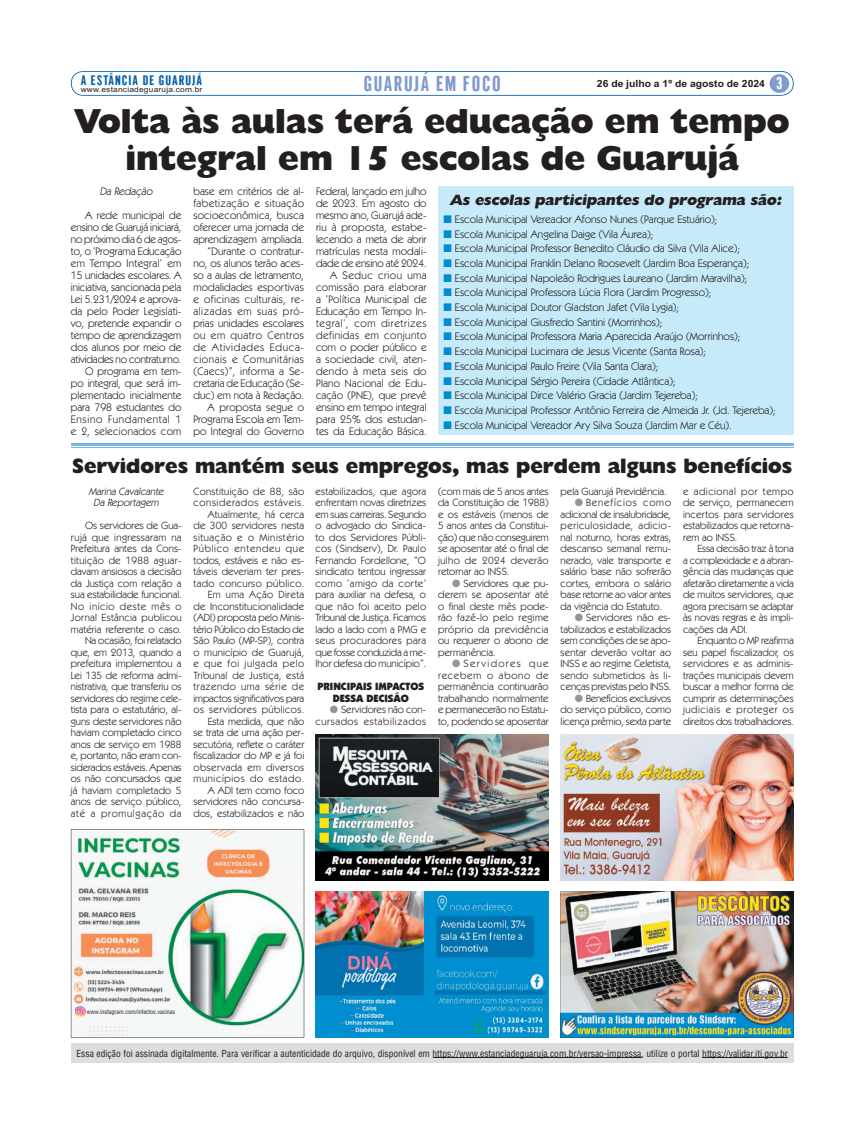
<style>
.page{position:relative;width:865px;height:1134px;background:#fff}
.page>*{position:absolute;margin:0;border:0;box-sizing:border-box;transform-origin:0 0}
.t1{font:800 35px/37px "Humanist 521 BT";color:#231f20;text-align:center}
.t2{font:800 21px "Humanist 521 BT";color:#231f20}
.t3{font:20.9px "Gothic CG No 1";letter-spacing:.075em;color:#809bcf;scale:1.05 1}
.t4{font:16.5px "Gothic CG No 1";color:#fff;scale:1.05 1}
.t5{font:italic 800 15px "Humanist 521 BT";color:#231f20}
.t6{font:13.4px "Gothic CG No 1";letter-spacing:.075em;color:#0160ae;scale:1.08 1}
.t7{font:11px/12px "Kabel IT Cby BT";color:#231f20;text-align:right}
.t8{font:italic 11px "Kabel IT Cby BT";color:#231f20}
.t9{font:10.5px/11.5px "Kabel IT Cby BT";color:#231f20;text-align:justify}
.t10{font:10.5px/11.5px "Kabel IT Cby BT";letter-spacing:.02em;color:#231f20;text-align:right}
.t11{font:10.5px/11.5px "Kabel IT Cby BT";letter-spacing:.06em;color:#231f20;text-align:right}
.t12{font:900 10.5px/11.5px "Kabel IT Cby BT";color:#231f20;text-align:center}
.t13{font:italic 10.5px/11.5px "Kabel IT Cby BT";color:#231f20;text-align:center}
.t14{font:700 9.9px "Arial";color:#231f20;scale:1.05 1}
.t15{font:9.5px "Switzerland Condensed";color:#231f20}
.t16{font:7.5px "Arial";letter-spacing:.025em;color:#231f20;scale:1.11 1}
.t17{font:6.1px "Switzerland Condensed";color:#231f20}
.s1{font-family:"Dixieland Normal";color:#939598}
</style>
<div class="page">
<div style="left:438px;top:187px;width:356px;height:248px;background:#c6eafa"></div>
<svg style="left:71px;top:71px;width:723px;height:25px"></svg>
<div style="left:770px;top:74px;width:19px;height:19px;background:#809bcf;border-radius:50%"></div>
<div style="left:71px;top:1043px;width:723px;height:20px;background:#dcdddf"></div>
<hr style="left:433px;top:1057px;width:208px;height:1px;background:#231f20">
<hr style="left:702px;top:1057px;width:86px;height:1px;background:#231f20">
<img style="left:316px;top:734px;width:233px;height:147px">
<img style="left:560px;top:734px;width:234px;height:146px">
<img style="left:560px;top:891px;width:234px;height:147px">
<div style="left:316px;top:891px;width:233px;height:147px;background:#008fcf"></div>
<img style="left:316px;top:891px;width:107px;height:142px">
<img style="left:434px;top:996px;width:111px;height:38px">
<img style="left:435px;top:894px;width:111px;height:100px">
<svg style="left:71px;top:829px;width:233px;height:209px;fill:#f4f7f6"></svg>
<svg style="left:75px;top:1007px;width:10px;height:10px"></svg>
<hr style="left:71px;top:443px;width:723px;height:3px;background:#76b7e5">
<hr style="left:71px;top:447px;width:723px;height:1px;background:#76b7e5">
<p class="t6" style="left:81px;top:76px;width:114px">A ESTÂNCIA DE GUARUJÁ</p>
<p class="t16" style="left:81px;top:87px;width:111px">www.estanciadeguaruja.com.br</p>
<h3 class="t3" style="left:364px;top:76px;width:132px">GUARUJÁ EM FOCO</h3>
<p class="t14" style="left:597px;top:80px;width:162px">26 de julho a 1º de agosto de 2024</p>
<h3 class="t4" style="left:777px;top:77px;width:7px">3</h3>
<h1 class="t1" style="left:75px;top:107px;width:716px">Volta às aulas terá educação em tempo integral em 15 escolas de Guarujá</h1>
<p class="t7" style="left:455px;top:213px;width:323px;line-height:14.7px;text-align:left">Escola Municipal Vereador Afonso Nunes (Parque Estuário);<br>Escola Municipal Angelina Daige (Vila Áurea);<br>Escola Municipal Professor Benedito Cláudio da Silva (Vila Alice);<br>Escola Municipal Franklin Delano Roosevelt (Jardim Boa Esperança); Escola Municipal Napoleão Rodrigues Laureano (Jardim Maravilha); Escola Municipal Professora Lúcia Flora (Jardim Progresso);<br>Escola Municipal Doutor Gladston Jafet (Vila Lygia);<br>Escola Municipal Giusfredo Santini (Morrinhos);<br>Escola Municipal Professora Maria Aparecida Araújo (Morrinhos);<br>Escola Municipal Lucimara de Jesus Vicente (Santa Rosa);<br>Escola Municipal Paulo Freire (Vila Santa Clara);<br>Escola Municipal Sérgio Pereira (Cidade Atlântica);<br>Escola Municipal Dirce Valério Gracia (Jardim Tejereba);<br>Escola Municipal Professor Antônio Ferreira de Almeida Jr. (Jd. Tejereba); Escola Municipal Vereador Ary Silva Souza (Jardim Mar e Céu).</p>
<p class="t7" style="left:193px;top:186px;width:112px">base em critérios de al&shy;fabetização e situação socioeconômica, busca oferecer uma jornada de aprendizagem ampliada. “Durante o contratur&shy;no, os alunos terão aces&shy;so a aulas de letramento, modalidades esportivas e oficinas culturais, re&shy;alizadas em suas pró&shy;prias unidades escolares ou em quatro Centros de Atividades Educa&shy;cionais e Comunitárias (Caecs)”, informa a Se&shy;cretaria de Educação (Se&shy;duc) em nota à Redação.<br>A proposta segue o<br>Programa Escola em Tem&shy;po Integral do Governo</p>
<p class="t7" style="left:316px;top:186px;width:112px">Federal, lançado em julho de 2023. Em agosto do mesmo ano, Guarujá ade&shy;riu à proposta, estabe&shy;lecendo a meta de abrir matrículas nesta modali&shy;dade de ensino até 2024.<br>A Seduc criou uma comissão para elaborar a ‘Política Municipal de<br>Educação em Tempo In&shy;tegral’, com diretrizes definidas em conjunto com o poder público e a sociedade civil, aten&shy;dendo à meta seis do<br>Plano Nacional de Edu&shy;cação (PNE), que prevê ensino em tempo integral para 25% dos estudan&shy;tes da Educação Básica.</p>
<p class="t8" style="left:100px;top:187px;width:56px">Da Redação</p>
<p class="t7" style="left:71px;top:210px;width:112px">A rede municipal de ensino de Guarujá iniciará, no próximo dia 6 de agos&shy;to, o ‘Programa Educação em Tempo Integral’ em<br>15 unidades escolares. A iniciativa, sancionada pela<br>Lei 5.231/2024 e aprova&shy;da pelo Poder Legislati&shy;vo, pretende expandir o tempo de aprendizagem dos alunos por meio de atividades no contraturno.<br>O programa em tem&shy;po integral, que será im&shy;plementado inicialmente para 798 estudantes do<br>Ensino Fundamental 1 e 2, selecionados com</p>
<h3 class="t5" style="left:450px;top:195px;width:336px">As escolas participantes do programa são:</h3>
<h2 class="t2" style="left:72px;top:459px;width:722px">Servidores mantém seus empregos, mas perdem alguns benefícios</h2>
<p class="t13" style="left:89px;top:486px;width:78px">Marina Cavalcante<br>Da Reportagem</p>
<p class="t9" style="left:71px;top:521px;width:112px;text-align:right">Os servidores de Gua&shy;rujá que ingressaram na<br>Prefeitura antes da Cons&shy;tituição de 1988 aguar&shy;davam ansiosos a decisão da Justiça com relação a sua estabilidade funcional.<br>No início deste mês o<br>Jornal Estância publicou matéria referente o caso.<br>Na ocasião, foi relatado que, em 2013, quando a prefeitura implementou a<br>Lei 135 de reforma admi&shy;nistrativa, que transferiu os servidores do regime cele&shy;tista para o estatutário, al&shy;guns deste servidores não haviam completado cinco anos de serviço em 1988 e, portanto, não eram con&shy;siderados estáveis. Apenas os não concursados que já haviam completado 5 anos de serviço público, até a promulgação da</p>
<p class="t10" style="left:194px;top:486px;width:112px">Constituição de 88, são considerados estáveis.<br>Atualmente, há cerca de 300 servidores nesta situação e o Ministério<br>Público entendeu que todos, estáveis e não es&shy;táveis deveriam ter pres&shy;tado concurso público.<br>Em uma Ação Direta de Inconstitucionalidade (ADI) proposta pelo Minis&shy;tério Público do Estado de<br>São Paulo (MP-SP), contra o município de Guarujá, e que foi julgada pelo<br>Tribunal de Justiça, está trazendo uma série de impactos significativos para os servidores públicos.<br>Esta medida, que não<br>se trata de uma ação per&shy;secutória, reflete o caráter fiscalizador do MP e já foi observada em diversos municípios do estado.<br>A ADI tem como foco servidores não concursa&shy;dos, estabilizados e não</p>
<p class="t9" style="left:316px;top:486px;width:112px">estabilizados, que agora enfrentam novas diretrizes em suas carreiras. Segundo o advogado do Sindica&shy;to dos Servidores Públi&shy;cos (Sindserv), Dr. Paulo Fernando Fordellone, “O sindicato tentou ingressar como ‘amigo da corte’ para auxiliar na defesa, o que não foi aceito pelo Tribunal de Justiça. Ficamos lado a lado com a PMG e seus procuradores para que fosse conduzida a me&shy;lhor defesa do município”.</p>
<p class="t12" style="left:318px;top:682px;width:108px">PRINCIPAIS IMPACTOS<br>DESSA DECISÃO</p>
<p class="t11" style="left:316px;top:705px;width:112px"><span class="s1">-</span> Servidores não con&shy;cursados estabilizados</p>
<p class="t9" style="left:438px;top:486px;width:112px">(com mais de 5 anos antes da Constituição de 1988) e os estáveis (menos de 5 anos antes da Constitui&shy;ção) que não conseguirem se aposentar até o final de julho de 2024 deverão retornar ao INSS.</p>
<p class="t9" style="left:438px;top:578px;width:112px;text-indent:14px"><span class="s1">-</span> Servidores que pu&shy;derem se aposentar até o final deste mês pode&shy;rão fazê-lo pelo regime próprio da previdência ou requerer o abono de permanência.</p>
<p class="t9" style="left:438px;top:659px;width:112px;text-indent:14px"><span class="s1">-</span> Servidores que recebem o abono de permanência continuarão trabalhando normalmente e permanecerão no Estatu&shy;to, podendo se aposentar</p>
<p class="t9" style="left:561px;top:486px;width:108px">pela Guarujá Previdência.</p>
<p class="t9" style="left:561px;top:498px;width:112px;text-indent:14px"><span class="s1">-</span> Benefícios como adicional de insalubridade, periculosidade, adicio&shy;nal noturno, horas extras, descanso semanal remu&shy;nerado, vale transporte e salário base não sofrerão cortes, embora o salário base retorne ao valor antes da vigência do Estatuto.</p>
<p class="t9" style="left:561px;top:613px;width:112px;text-indent:14px"><span class="s1">-</span> Servidores não es&shy;tabilizados e estabilizados sem condições de se apo&shy;sentar deverão voltar ao INSS e ao regime Celetista, sendo submetidos às li&shy;cenças previstas pelo INSS.</p>
<p class="t9" style="left:561px;top:693px;width:112px;text-indent:14px"><span class="s1">-</span> Benefícios exclusivos do serviço público, como licença prêmio, sexta parte</p>
<p class="t9" style="left:683px;top:486px;width:112px">e adicional por tempo de serviço, permanecem incertos para servidores estabilizados que retorna&shy;rem ao INSS.</p>
<p class="t9" style="left:683px;top:544px;width:112px;text-indent:14px">Essa decisão traz à tona a complexidade e a abran&shy;gência das mudanças que afetarão diretamente a vida de muitos servidores, que agora precisam se adaptar às novas regras e às impli&shy;cações da ADI.</p>
<p class="t9" style="left:683px;top:636px;width:112px;text-indent:14px">Enquanto o MP reafirma seu papel fiscalizador, os servidores e as adminis&shy;trações municipais devem buscar a melhor forma de cumprir as determinações judiciais e proteger os direitos dos trabalhadores.</p>
<p class="t17" style="left:87px;top:1009px;width:90px">www.instagram.com/infectos.vacinas</p>
<p class="t15" style="left:77px;top:1049px;width:713px">Essa edição foi assinada digitalmente. Para verificar a autenticidade do arquivo, disponível em https://www.estanciadeguaruja.com.br/versao-impressa, utilize o portal https://validar.iti.gov.br</p>
</div>
